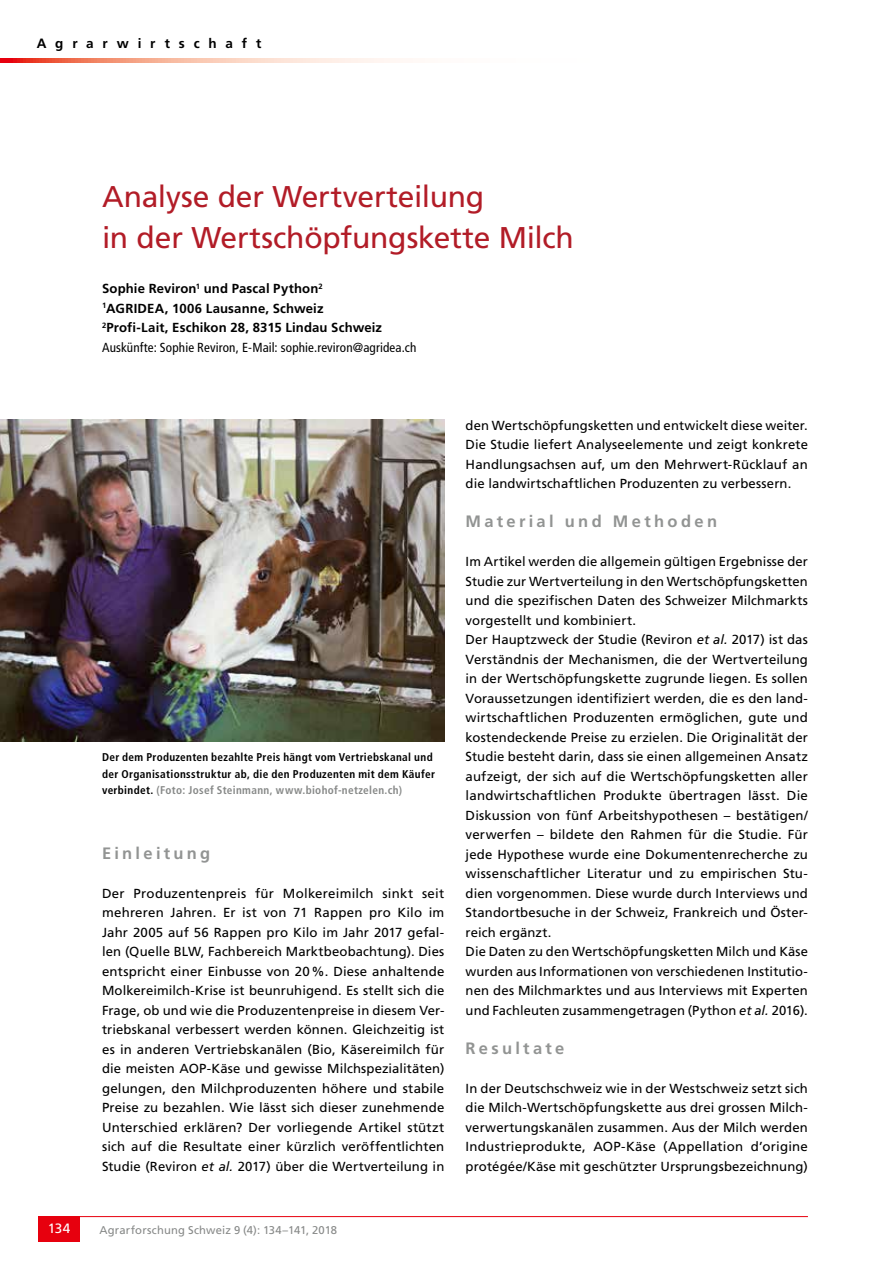
<style>
.page{position:relative;width:893px;height:1263px;background:#fff}
.page>*{position:absolute;margin:0;border:0;box-sizing:border-box;transform-origin:0 0}
.t1{font:30px/40.5px "Frutiger LT Std";letter-spacing:-.005em;color:#b21c27}
.t2{font:700 16.5px "Frutiger LT Std";letter-spacing:.2em;color:#929493}
.t3{font:700 13.5px "Frutiger LT Std";letter-spacing:.655em;color:#000}
.t4{font:13.5px "Frutiger LT Std";color:#fff}
.t5{font:13.2px/19.5px "Frutiger LT Std";letter-spacing:.01em;color:#000;text-align:justify}
.t6{font:700 13.2px/19.5px "Frutiger LT Std";letter-spacing:.01em;color:#000}
.t7{font:700 condensed 11.25px/16.5px "Frutiger LT Std";letter-spacing:.03em;color:#000}
.t8{font:11.25px "Frutiger LT Std";letter-spacing:.015em;color:#878988}
.s1{font-weight:400;font-stretch:condensed}
.s2{color:#878988}
.s3{font-style:italic}
</style>
<div class="page">
<svg style="left:0;top:58px;width:403px;height:5px;background:#f6b09e"></svg>
<hr style="left:38px;top:1216px;width:770px;height:1px;background:#e7000e">
<div style="left:38px;top:1216px;width:42px;height:26px;background:#e7000e"></div>
<img style="left:0;top:419px;width:444px;height:322px">
<p class="t3" style="left:37px;top:36px;width:226px">Agrarwirtschaft</p>
<h1 class="t1" style="left:102px;top:177px;width:473px">Analyse der Wertverteilung<br>in der Wertschöpfungskette Milch</h1>
<p class="t6" style="left:102px;top:279px;width:316px">Sophie Reviron<sup>1</sup> und Pascal Python<sup>2<br>1</sup>AGRIDEA, 1006 Lausanne, Schweiz<br><sup>2</sup>Profi-Lait, Eschikon 28, 8315 Lindau Schweiz <span class="s1">Auskünfte: Sophie Reviron, E-Mail: sophie.reviron@agridea.ch</span></p>
<p class="t7" style="left:102px;top:749px;width:335px">Der dem Produzenten bezahlte Preis hängt vom Vertriebskanal und der Organisationsstruktur ab, die den Produzenten mit dem Käufer verbindet. <span class="s2">(Foto: Josef Steinmann, www.biohof-netzelen.ch)</span></p>
<p class="t2" style="left:102px;top:843px;width:110px">Einleitung</p>
<p class="t5" style="left:102px;top:883px;width:344px">Der Produzentenpreis für Molkereimilch sinkt seit mehreren Jahren. Er ist von 71 Rappen pro Kilo im Jahr 2005 auf 56 Rappen pro Kilo im Jahr 2017 gefal&shy;len (Quelle BLW, Fachbereich Marktbeobachtung). Dies entspricht einer Einbusse von 20%. Diese anhaltende Molkereimilch-Krise ist beunruhigend. Es stellt sich die Frage, ob und wie die Produzentenpreise in diesem Ver&shy;triebskanal verbessert werden können. Gleichzeitig ist es in anderen Vertriebskanälen (Bio, Käsereimilch für die meisten AOP-Käse und gewisse Milchspezialitäten) gelungen, den Milchproduzenten höhere und stabile Preise zu bezahlen. Wie lässt sich dieser zunehmende Unterschied erklären? Der vorliegende Artikel stützt sich auf die Resultate einer kürzlich veröffentlichten Studie (Reviron <span class="s3">et al.</span> 2017) über die Wertverteilung in</p>
<p class="t4" style="left:48px;top:1221px;width:24px">134</p>
<p class="t8" style="left:99px;top:1223px;width:239px">Agrarforschung Schweiz 9 (4): 134–141, 2018</p>
<p class="t5" style="left:466px;top:415px;width:344px">den Wertschöpfungsketten und entwickelt diese weiter.<br>Die Studie liefert Analyseelemente und zeigt konkrete Handlungsachsen auf, um den Mehrwert-Rücklauf an die landwirtschaftlichen Produzenten zu verbessern.</p>
<p class="t2" style="left:466px;top:512px;width:253px">Material und Methoden</p>
<p class="t5" style="left:466px;top:552px;width:344px;text-align:left">Im Artikel werden die allgemein gültigen Ergebnisse der Studie zur Wertverteilung in den Wertschöpfungsketten und die spezifischen Daten des Schweizer Milchmarkts vorgestellt und kombiniert.<br>Der Hauptzweck der Studie (Reviron <span class="s3">et al.</span> 2017) ist das Verständnis der Mechanismen, die der Wertverteilung in der Wertschöpfungskette zugrunde liegen. Es sollen Voraussetzungen identifiziert werden, die es den land&shy;wirtschaftlichen Produzenten ermöglichen, gute und kostendeckende Preise zu erzielen. Die Originalität der Studie besteht darin, dass sie einen allgemeinen Ansatz aufzeigt, der sich auf die Wertschöpfungsketten aller landwirtschaftlichen Produkte übertragen lässt. Die Diskussion von fünf Arbeitshypothesen – bestätigen/ verwerfen – bildete den Rahmen für die Studie. Für jede Hypothese wurde eine Dokumentenrecherche zu wissenschaftlicher Literatur und zu empirischen Stu&shy;dien vorgenommen. Diese wurde durch Interviews und Standortbesuche in der Schweiz, Frankreich und Öster&shy;reich ergänzt.<br>Die Daten zu den Wertschöpfungsketten Milch und Käse wurden aus Informationen von verschiedenen Institutio&shy;nen des Milchmarktes und aus Interviews mit Experten und Fachleuten zusammengetragen (Python <span class="s3">et al.</span> 2016).</p>
<p class="t2" style="left:466px;top:1038px;width:100px">Resultate</p>
<p class="t5" style="left:466px;top:1078px;width:344px">In der Deutschschweiz wie in der Westschweiz setzt sich die Milch-Wertschöpfungskette aus drei grossen Milch&shy;verwertungskanälen zusammen. Aus der Milch werden Industrieprodukte, AOP-Käse (Appellation d’origine protégée/Käse mit geschützter Ursprungsbezeichnung)</p>
</div>
